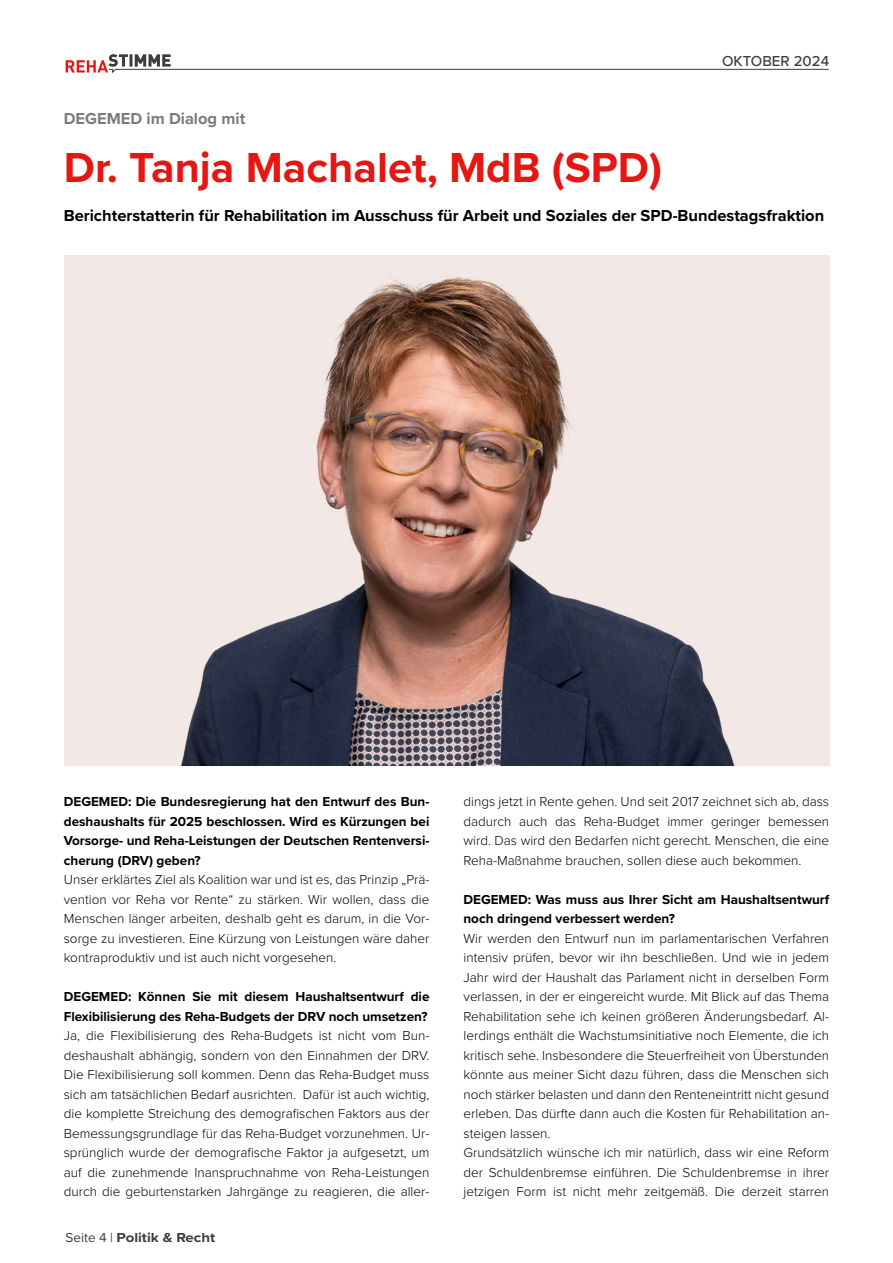
<style>
.page{position:relative;width:893px;height:1263px;background:#fff}
.page>*{position:absolute;margin:0;border:0;box-sizing:border-box;transform-origin:0 0}
.INHALT_Headline{font:700 43.5px "Proxima Nova";color:#e41713}
.INHALT_Einleitung{font:700 16.5px "Proxima Nova";color:#000}
.INHALT_Subheadline{font:700 16.5px "Proxima Nova";color:#7c7b7b}
.t1{font:500 15px "Proxima Nova";color:#3c3c3b}
.INHALT_Grundtext{font:300 13.5px/19.5px "Proxima Nova";color:#000;text-align:justify}
.INHALT_Grundtext_fett{font:700 13.5px/19.5px "Proxima Nova";color:#000}
.t2{font:700 13.5px "Proxima Nova";color:#3c3c3b;scale:1.12 1}
.s1{font-weight:400}
</style>
<div class="page">
<svg style="left:66px;top:54px;width:763px;height:20px"></svg>
<img style="left:65px;top:256px;width:764px;height:509px">
<p class="t1" style="left:722px;top:52px;width:109px">OKTOBER 2024</p>
<p class="INHALT_Subheadline" style="left:64px;top:106px;width:183px">DEGEMED im Dialog mit</p>
<p class="INHALT_Headline" style="left:64px;top:135px;width:600px">Dr. Tanja Machalet, MdB (SPD)</p>
<p class="INHALT_Einleitung" style="left:64px;top:203px;width:762px">Berichterstatterin für Rehabilitation im Ausschuss für Arbeit und Soziales der SPD-Bundestagsfraktion</p>
<p class="INHALT_Grundtext_fett" style="left:64px;top:792px;width:367px;text-align:justify">DEGEMED: Die Bundesregierung hat den Entwurf des Bun&shy;deshaushalts für 2025 beschlossen. Wird es Kürzungen bei Vorsorge- und Reha-Leistungen der Deutschen Rentenversi&shy;cherung (DRV) geben?</p>
<p class="INHALT_Grundtext" style="left:64px;top:869px;width:367px">Unser erklärtes Ziel als Koalition war und ist es, das Prinzip „Prä&shy;vention vor Reha vor Rente“ zu stärken. Wir wollen, dass die Menschen länger arbeiten, deshalb geht es darum, in die Vor&shy;sorge zu investieren. Eine Kürzung von Leistungen wäre daher kontraproduktiv und ist auch nicht vorgesehen.</p>
<p class="INHALT_Grundtext_fett" style="left:64px;top:987px;width:367px">DEGEMED: Können Sie mit diesem Haushaltsentwurf die<br>Flexibilisierung des Reha-Budgets der DRV noch umsetzen?</p>
<p class="INHALT_Grundtext" style="left:64px;top:1025px;width:367px">Ja, die Flexibilisierung des Reha-Budgets ist nicht vom Bun&shy;deshaushalt abhängig, sondern von den Einnahmen der DRV.<br>Die Flexibilisierung soll kommen. Denn das Reha-Budget muss sich am tatsächlichen Bedarf ausrichten. Dafür ist auch wichtig, die komplette Streichung des demografischen Faktors aus der Bemessungsgrundlage für das Reha-Budget vorzunehmen. Ur&shy;sprünglich wurde der demografische Faktor ja aufgesetzt, um auf die zunehmende Inanspruchnahme von Reha-Leistungen durch die geburtenstarken Jahrgänge zu reagieren, die aller-</p>
<p class="t2" style="left:66px;top:1227px;width:135px"><span class="s1">Seite 4 |</span> Politik &amp; Recht</p>
<p class="INHALT_Grundtext" style="left:463px;top:791px;width:367px">dings jetzt in Rente gehen. Und seit 2017 zeichnet sich ab, dass dadurch auch das Reha-Budget immer geringer bemessen wird. Das wird den Bedarfen nicht gerecht. Menschen, die eine Reha-Maßnahme brauchen, sollen diese auch bekommen.</p>
<p class="INHALT_Grundtext_fett" style="left:463px;top:889px;width:367px">DEGEMED: Was muss aus Ihrer Sicht am Haushaltsentwurf noch dringend verbessert werden?</p>
<p class="INHALT_Grundtext" style="left:463px;top:928px;width:367px">Wir werden den Entwurf nun im parlamentarischen Verfahren intensiv prüfen, bevor wir ihn beschließen. Und wie in jedem Jahr wird der Haushalt das Parlament nicht in derselben Form verlassen, in der er eingereicht wurde. Mit Blick auf das Thema Rehabilitation sehe ich keinen größeren Änderungsbedarf. Al&shy;lerdings enthält die Wachstumsinitiative noch Elemente, die ich kritisch sehe. Insbesondere die Steuerfreiheit von Überstunden könnte aus meiner Sicht dazu führen, dass die Menschen sich noch stärker belasten und dann den Renteneintritt nicht gesund erleben. Das dürfte dann auch die Kosten für Rehabilitation an&shy;steigen lassen.</p>
<p class="INHALT_Grundtext" style="left:463px;top:1142px;width:367px">Grundsätzlich wünsche ich mir natürlich, dass wir eine Reform der Schuldenbremse einführen. Die Schuldenbremse in ihrer jetzigen Form ist nicht mehr zeitgemäß. Die derzeit starren</p>
</div>
